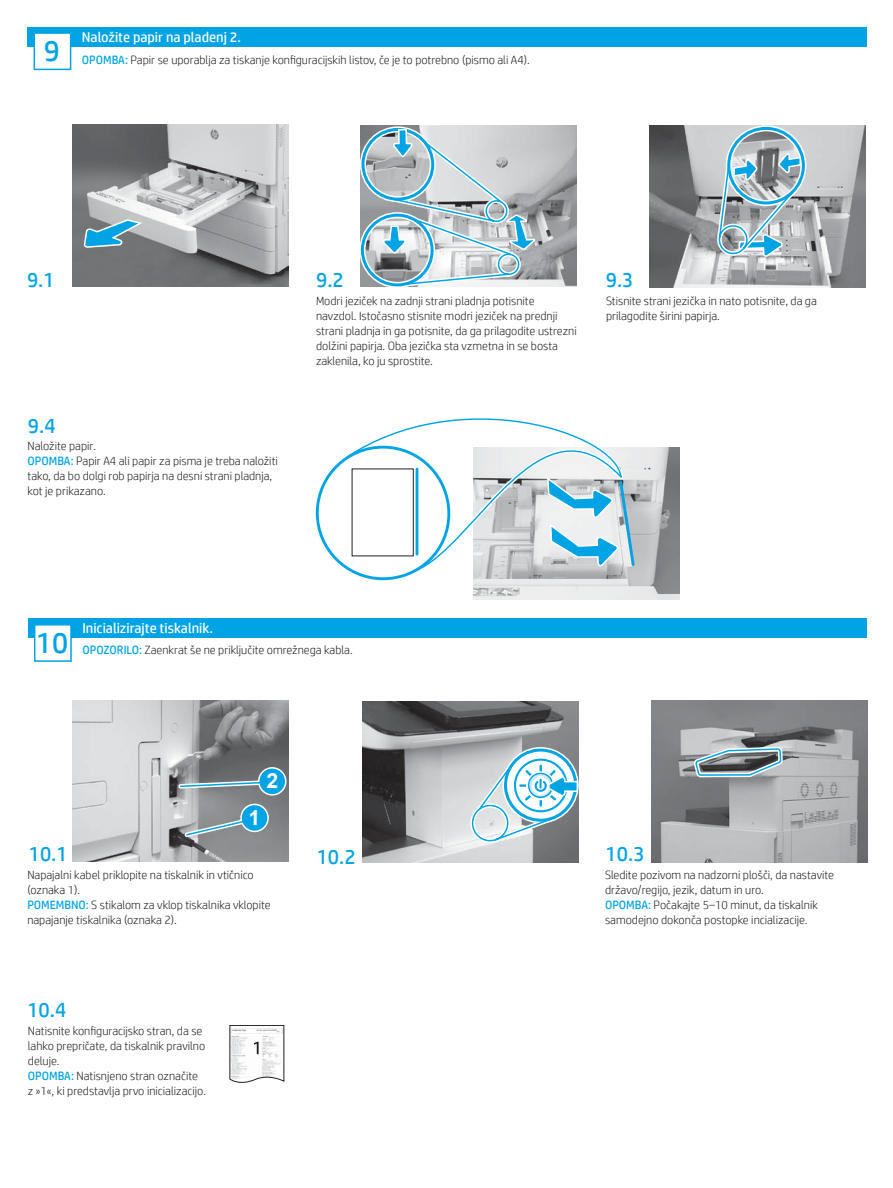
<style>
.page{position:relative;width:893px;height:1188px;background:#fff}
.page>*{position:absolute;margin:0;border:0;box-sizing:border-box;transform-origin:0 0}
.t1{font:30px "HP Simplified";color:#00a4e4}
.t2{font:21px "HP Simplified";color:#00a4e4}
.t3{font:14.25px "HP Simplified";color:#fff}
.t4{font:300 12px/15px "HP Simplified";color:#231f20}
.s1{font-weight:400;color:#00a4e4}
</style>
<div class="page">
<img style="left:649px;top:126px;width:216px;height:161px">
<img style="left:728px;top:128px;width:75px;height:75px">
<div style="left:725px;top:125px;width:81px;height:81px;border:6px solid #fff;border-radius:50%"></div>
<div style="left:727px;top:127px;width:78px;height:78px;border:3px solid #00a4e4;border-radius:50%"></div>
<svg style="left:714px;top:153px;width:88px;height:108px;background:#a0b7c1"></svg>
<img style="left:362px;top:701px;width:216px;height:162px">
<svg style="left:468px;top:744px;width:110px;height:104px"></svg>
<img style="left:473px;top:447px;width:206px;height:153px">
<svg style="left:351px;top:447px;width:279px;height:129px"></svg>
<svg style="left:344px;top:418px;width:279px;height:154px"></svg>
<svg style="left:414px;top:466px;width:222px;height:103px"></svg>
<img style="left:73px;top:125px;width:216px;height:162px">
<svg style="left:83px;top:218px;width:61px;height:29px;background:#68a3ba"></svg>
<img style="left:361px;top:125px;width:215px;height:162px">
<img style="left:363px;top:130px;width:20px;height:69px">
<img style="left:362px;top:215px;width:21px;height:70px">
<div style="left:360px;top:126px;width:76px;height:76px;border:6px solid #fff;border-radius:50%"></div>
<div style="left:359px;top:212px;width:76px;height:76px;border:6px solid #fff;border-radius:50%"></div>
<svg style="left:383px;top:128px;width:152px;height:160px;background:#b9c9d1"></svg>
<img style="left:73px;top:701px;width:216px;height:160px">
<div style="left:241px;top:804px;width:27px;height:28px;background:#00a4e4;border-radius:50%"></div>
<div style="left:240px;top:804px;width:29px;height:28px;border:2px solid #fff;border-radius:50%"></div>
<svg style="left:259px;top:768px;width:27px;height:27px"></svg>
<div style="left:258px;top:767px;width:29px;height:29px;border:2px solid #fff;border-radius:50%"></div>
<img style="left:651px;top:700px;width:216px;height:162px">
<svg style="left:690px;top:700px;width:95px;height:81px;background:#8c9398"></svg>
<div style="left:28px;top:619px;width:839px;height:19px;background:#00a4e4"></div>
<div style="left:34px;top:624px;width:38px;height:38px;background:#fff;border:2px solid #00a4e4"></div>
<div style="left:28px;top:27px;width:839px;height:19px;background:#00a4e4"></div>
<div style="left:34px;top:32px;width:37px;height:38px;background:#fff;border:2px solid #00a4e4"></div>
<svg style="left:229px;top:1025px;width:55px;height:58px"></svg>
<svg style="left:181px;top:810px;width:76px;height:30px"></svg>
<svg style="left:176px;top:773px;width:101px;height:18px;background:#7197a7"></svg>
<h1 class="t1" style="left:44px;top:31px;width:18px">9</h1>
<p class="t3" style="left:82px;top:28px;width:161px">Naložite papir na pladenj 2.</p>
<p class="t4" style="left:82px;top:52px;width:449px"><span class="s1">OPOMBA:</span> Papir se uporablja za tiskanje konfiguracijskih listov, če je to potrebno (pismo ali A4).</p>
<h2 class="t2" style="left:27px;top:266px;width:29px">9.1</h2>
<h2 class="t2" style="left:28px;top:412px;width:29px">9.4</h2>
<h2 class="t2" style="left:316px;top:266px;width:29px">9.2</h2>
<h2 class="t2" style="left:606px;top:266px;width:29px">9.3</h2>
<p class="t4" style="left:316px;top:293px;width:262px">Modri jeziček na zadnji strani pladnja potisnite navzdol. Istočasno stisnite modri jeziček na prednji strani pladnja in ga potisnite, da ga prilagodite ustrezni dolžini papirja. Oba jezička sta vzmetna in se bosta zaklenila, ko ju sprostite.</p>
<p class="t4" style="left:606px;top:293px;width:212px">Stisnite strani jezička in nato potisnite, da ga prilagodite širini papirja.</p>
<p class="t4" style="left:28px;top:438px;width:252px">Naložite papir.<br><span class="s1">OPOMBA:</span> Papir A4 ali papir za pisma je treba naložiti tako, da bo dolgi rob papirja na desni strani pladnja, kot je prikazano.</p>
<h1 class="t1" style="left:36px;top:623px;width:34px">10</h1>
<p class="t3" style="left:82px;top:618px;width:132px">Inicializirajte tiskalnik.</p>
<p class="t4" style="left:82px;top:642px;width:272px"><span class="s1">OPOZORILO:</span> Zaenkrat še ne priključite omrežnega kabla.</p>
<h2 class="t2" style="left:29px;top:840px;width:41px">10.1</h2>
<h2 class="t2" style="left:317px;top:843px;width:41px">10.2</h2>
<h2 class="t2" style="left:606px;top:840px;width:41px">10.3</h2>
<p class="t4" style="left:27px;top:867px;width:245px">Napajalni kabel priklopite na tiskalnik in vtičnico (oznaka 1).<br><span class="s1">POMEMBNO:</span> S stikalom za vklop tiskalnika vklopite napajanje tiskalnika (oznaka 2).</p>
<p class="t4" style="left:605px;top:867px;width:231px">Sledite pozivom na nadzorni plošči, da nastavite državo/regijo, jezik, datum in uro.<br><span class="s1">OPOMBA:</span> Počakajte 5–10 minut, da tiskalnik samodejno dokonča postopke incializacije.</p>
<h2 class="t2" style="left:27px;top:996px;width:41px">10.4</h2>
<p class="t4" style="left:28px;top:1023px;width:180px">Natisnite konfiguracijsko stran, da se lahko prepričate, da tiskalnik pravilno deluje.<br><span class="s1">OPOMBA:</span> Natisnjeno stran označite z »1«, ki predstavlja prvo inicializacijo.</p>
</div>
